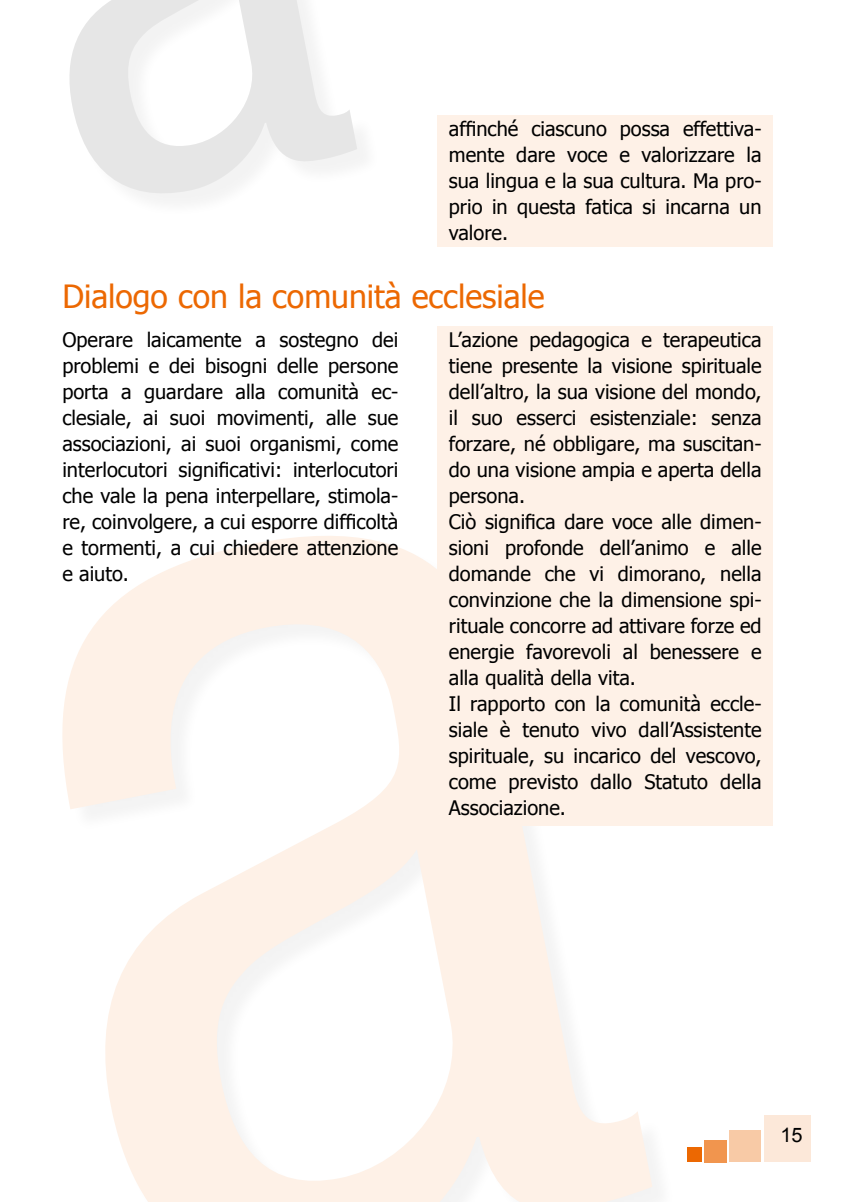
<style>
.page{position:relative;width:845px;height:1202px;background:#fff}
.page>*{position:absolute;margin:0;border:0;box-sizing:border-box;transform-origin:0 0}
.t1{font:32px "Tahoma";color:#ec6802}
.t2{font:20px/26px "Tahoma";color:#000;text-align:justify}
.t3{font:20px "Arial";color:#000}
</style>
<div class="page">
<div style="left:764px;top:1115px;width:47px;height:47px;background:#fce8d9"></div>
<div style="left:729px;top:1130px;width:32px;height:32px;background:#f8caa6"></div>
<div style="left:704px;top:1140px;width:23px;height:22px;background:#f1954e"></div>
<div style="left:687px;top:1147px;width:15px;height:15px;background:#ec6802"></div>
<svg style="left:62px;top:536px;width:590px;height:666px"></svg>
<div style="left:437px;top:115px;width:336px;height:132px;background:#fef1e7"></div>
<div style="left:437px;top:326px;width:336px;height:500px;background:#fef1e7"></div>
<svg style="left:69px;top:0;width:288px;height:201px"></svg>
<p class="t2" style="left:449px;top:114px;width:314px">affinché ciascuno possa effettiva&shy;mente dare voce e valorizzare la sua lingua e la sua cultura. Ma pro&shy;prio in questa fatica si incarna un valore.</p>
<h1 class="t1" style="left:62px;top:275px;width:484px">Dialogo con la comunità ecclesiale</h1>
<p class="t2" style="left:62px;top:326px;width:337px">Operare laicamente a sostegno dei problemi e dei bisogni delle persone porta a guardare alla comunità ec&shy;clesiale, ai suoi movimenti, alle sue associazioni, ai suoi organismi, come interlocutori significativi: interlocutori che vale la pena interpellare, stimola&shy;re, coinvolgere, a cui esporre difficoltà e tormenti, a cui chiedere attenzione e aiuto.</p>
<p class="t2" style="left:449px;top:326px;width:314px;text-align:left">L’azione pedagogica e terapeutica tiene presente la visione spirituale dell’altro, la sua visione del mondo, il suo esserci esistenziale: senza forzare, né obbligare, ma suscitan&shy;do una visione ampia e aperta della persona.<br>Ciò significa dare voce alle dimen&shy;sioni profonde dell’animo e alle domande che vi dimorano, nella convinzione che la dimensione spi&shy;rituale concorre ad attivare forze ed energie favorevoli al benessere e alla qualità della vita.<br>Il rapporto con la comunità eccle&shy;siale è tenuto vivo dall’Assistente spirituale, su incarico del vescovo, come previsto dallo Statuto della<br>Associazione.</p>
<p class="t3" style="left:780px;top:1122px;width:11px">15</p>
</div>
